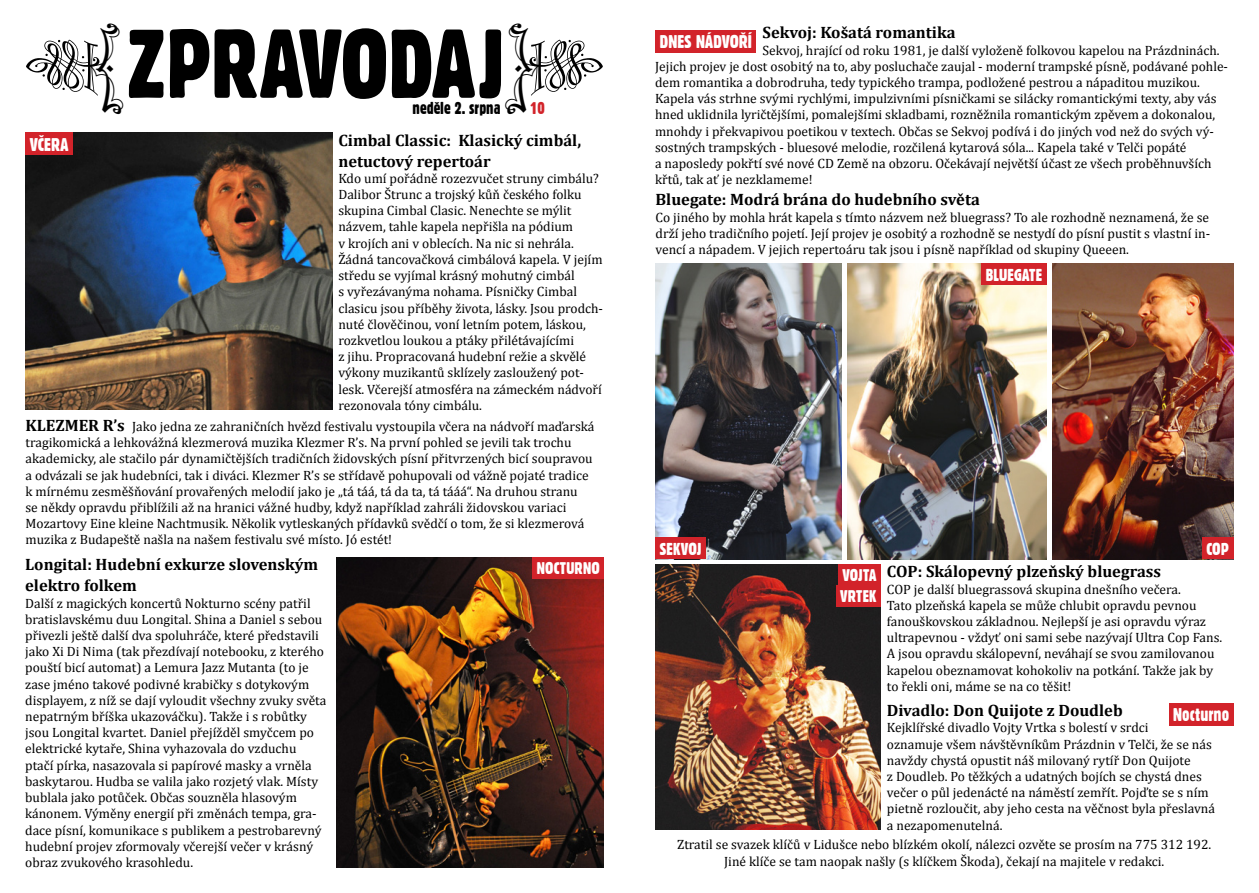
<style>
.page{position:relative;width:1259px;height:893px;background:#fff}
.page>*{position:absolute;margin:0;border:0;box-sizing:border-box;transform-origin:0 0}
.t1{font:18px "Gothic 821 Condensed BT";color:#fff}
.t2{font:16.8px "Gothic 821 Condensed BT";color:#fff}
.t3{font:700 16.5px/21px "Cambria";color:#000}
.t4{font:16.5px/21px "Gothic 821 Condensed BT";letter-spacing:.005em;color:#fff}
.t5{font:16.5px "Gothic 821 Condensed BT";color:#000}
.t6{font:16.5px "Gothic 821 Condensed BT";color:#d2232a}
.t7{font:13.5px/16.2px "Cambria";color:#000}
.s1{font-weight:700;font-size:16.5px}
</style>
<div class="page">
<img style="left:655px;top:564px;width:225px;height:266px">
<div style="left:838px;top:564px;width:42px;height:22px;background:#d2232a"></div>
<div style="left:836px;top:586px;width:44px;height:21px;background:#d2232a"></div>
<img style="left:26px;top:133px;width:306px;height:277px">
<svg style="left:129px;top:30px;width:35px;height:68px"></svg>
<svg style="left:170px;top:28px;width:216px;height:71px"></svg>
<div style="left:655px;top:30px;width:101px;height:22px;background:#d2232a"></div>
<div style="left:26px;top:133px;width:47px;height:22px;background:#d2232a"></div>
<img style="left:336px;top:558px;width:268px;height:309px">
<div style="left:533px;top:558px;width:71px;height:21px;background:#d2232a"></div>
<div style="left:1169px;top:703px;width:64px;height:23px;background:#d2232a"></div>
<img style="left:1053px;top:263px;width:180px;height:296px">
<img style="left:847px;top:263px;width:199px;height:296px">
<div style="left:981px;top:263px;width:65px;height:22px;background:#d2232a"></div>
<div style="left:1202px;top:538px;width:31px;height:21px;background:#d2232a"></div>
<img style="left:655px;top:263px;width:186px;height:296px">
<div style="left:655px;top:538px;width:51px;height:21px;background:#d2232a"></div>
<svg style="left:392px;top:29px;width:110px;height:70px"></svg>
<h1 class="t1" style="left:30px;top:133px;width:40px">VČERA</h1>
<p class="t5" style="left:412px;top:98px;width:89px">neděle 2. srpna</p>
<p class="t6" style="left:530px;top:98px;width:16px">10</p>
<p class="t3" style="left:338px;top:129px;width:244px">Cimbal Classic: Klasický cimbál, netuctový repertoár</p>
<p class="t7" style="left:338px;top:170px;width:266px">Kdo umí pořádně rozezvučet struny cimbálu?<br>Dalibor Štrunc a trojský kůň českého folku skupina Cimbal Clasic. Nenechte se mýlit názvem, tahle kapela nepřišla na pódium<br>v krojích ani v oblecích. Na nic si nehrála.<br>Žádná tancovačková cimbálová kapela. V jejím středu se vyjímal krásný mohutný cimbál<br>s vyřezávanýma nohama. Písničky Cimbal clasicu jsou příběhy života, lásky. Jsou prodch&shy;nuté člověčinou, voní letním potem, láskou, rozkvetlou loukou a ptáky přilétávajícími<br>z jihu. Propracovaná hudební režie a skvělé výkony muzikantů sklízely zasloužený pot&shy;lesk. Včerejší atmosféra na zámeckém nádvoří rezonovala tóny cimbálu.</p>
<p class="t7" style="left:26px;top:418px;width:570px"><span class="s1">KLEZMER R’s</span> Jako jedna ze zahraničních hvězd festivalu vystoupila včera na nádvoří maďarská tragikomická a lehkovážná klezmerová muzika Klezmer R’s. Na první pohled se jevili tak trochu akademicky, ale stačilo pár dynamičtějších tradičních židovských písní přitvrzených bicí soupravou a odvázali se jak hudebníci, tak i diváci. Klezmer R’s se střídavě pohupovali od vážně pojaté tradice k mírnému zesměšňování provařených melodií jako je „tá táá, tá da ta, tá tááá“. Na druhou stranu<br>se někdy opravdu přiblížili až na hranici vážné hudby, když například zahráli židovskou variaci Mozartovy Eine kleine Nachtmusik. Několik vytleskaných přídavků svědčí o tom, že si klezmerová muzika z Budapeště našla na našem festivalu své místo. Jó estét!</p>
<p class="t4" style="left:537px;top:558px;width:64px">NOCTURNO</p>
<p class="t3" style="left:25px;top:554px;width:294px">Longital: Hudební exkurze slovenským elektro folkem</p>
<p class="t7" style="left:25px;top:595px;width:303px">Další z magických koncertů Nokturno scény patřil bratislavskému duu Longital. Shina a Daniel s sebou přivezli ještě další dva spoluhráče, které představili jako Xi Di Nima (tak přezdívají notebooku, z kterého pouští bicí automat) a Lemura Jazz Mutanta (to je zase jméno takové podivné krabičky s dotykovým displayem, z níž se dají vyloudit všechny zvuky světa nepatrným bříška ukazováčku). Takže i s robůtky jsou Longital kvartet. Daniel přejížděl smyčcem po elektrické kytaře, Shina vyhazovala do vzduchu ptačí pírka, nasazovala si papírové masky a vrněla baskytarou. Hudba se valila jako rozjetý vlak. Místy bublala jako potůček. Občas souzněla hlasovým kánonem. Výměny energií při změnách tempa, gra&shy;dace písní, komunikace s publikem a pestrobarevný hudební projev zformovaly včerejší večer v krásný obraz zvukového krasohledu.</p>
<p class="t3" style="left:762px;top:22px;width:195px">Sekvoj: Košatá romantika</p>
<p class="t7" style="left:655px;top:42px;width:574px;text-indent:107px">Sekvoj, hrající od roku 1981, je další vyloženě folkovou kapelou na Prázdninách.<br>Jejich projev je dost osobitý na to, aby posluchače zaujal - moderní trampské písně, podávané pohle&shy;dem romantika a dobrodruha, tedy typického trampa, podložené pestrou a nápaditou muzikou.<br>Kapela vás strhne svými rychlými, impulzivními písničkami se silácky romantickými texty, aby vás hned uklidnila lyričtějšími, pomalejšími skladbami, rozněžnila romantickým zpěvem a dokonalou, mnohdy i překvapivou poetikou v textech. Občas se Sekvoj podívá i do jiných vod než do svých vý&shy;sostných trampských - bluesové melodie, rozčilená kytarová sóla... Kapela také v Telči popáté<br>a naposledy pokřtí své nové CD Země na obzoru. Očekávají největší účast ze všech proběhnuvších křtů, tak ať je nezklameme!</p>
<h1 class="t1" style="left:660px;top:30px;width:93px">DNES NÁDVOŘÍ</h1>
<p class="t3" style="left:655px;top:189px;width:326px">Bluegate: Modrá brána do hudebního světa</p>
<p class="t7" style="left:655px;top:209px;width:556px;text-align:justify">Co jiného by mohla hrát kapela s tímto názvem než bluegrass? To ale rozhodně neznamená, že se drží jeho tradičního pojetí. Její projev je osobitý a rozhodně se nestydí do písní pustit s vlastní in&shy;vencí a nápadem. V jejich repertoáru tak jsou i písně například od skupiny Queeen.</p>
<p class="t2" style="left:985px;top:264px;width:58px">BLUEGATE</p>
<p class="t2" style="left:659px;top:539px;width:44px">SEKVOJ</p>
<p class="t2" style="left:1206px;top:539px;width:24px">COP</p>
<p class="t4" style="left:840px;top:565px;width:38px">VOJTA<br>VRTEK</p>
<p class="t3" style="left:887px;top:561px;width:275px">COP: Skálopevný plzeňský bluegrass</p>
<p class="t7" style="left:887px;top:581px;width:337px">COP je další bluegrassová skupina dnešního večera.<br>Tato plzeňská kapela se může chlubit opravdu pevnou fanouškovskou základnou. Nejlepší je asi opravdu výraz ultrapevnou - vždyť oni sami sebe nazývají Ultra Cop Fans.<br>A jsou opravdu skálopevní, neváhají se svou zamilovanou kapelou obeznamovat kohokoliv na potkání. Takže jak by to řekli oni, máme se na co těšit!</p>
<p class="t3" style="left:887px;top:700px;width:237px">Divadlo: Don Quijote z Doudleb</p>
<p class="t7" style="left:887px;top:720px;width:329px">Kejklířské divadlo Vojty Vrtka s bolestí v srdci<br>oznamuje všem návštěvníkům Prázdnin v Telči, že se nás navždy chystá opustit náš milovaný rytíř Don Quijote<br>z Doudleb. Po těžkých a udatných bojích se chystá dnes večer o půl jedenácté na náměstí zemřít. Pojďte se s ním pietně rozloučit, aby jeho cesta na věčnost byla přeslavná a nezapomenutelná.</p>
<h1 class="t1" style="left:1173px;top:704px;width:57px">Nocturno</h1>
<p class="t7" style="left:677px;top:837px;width:536px;text-align:center">Ztratil se svazek klíčů v Lidušce nebo blízkém okolí, nálezci ozvěte se prosím na 775 312 192.<br>Jiné klíče se tam naopak našly (s klíčkem Škoda), čekají na majitele v redakci.</p>
</div>
